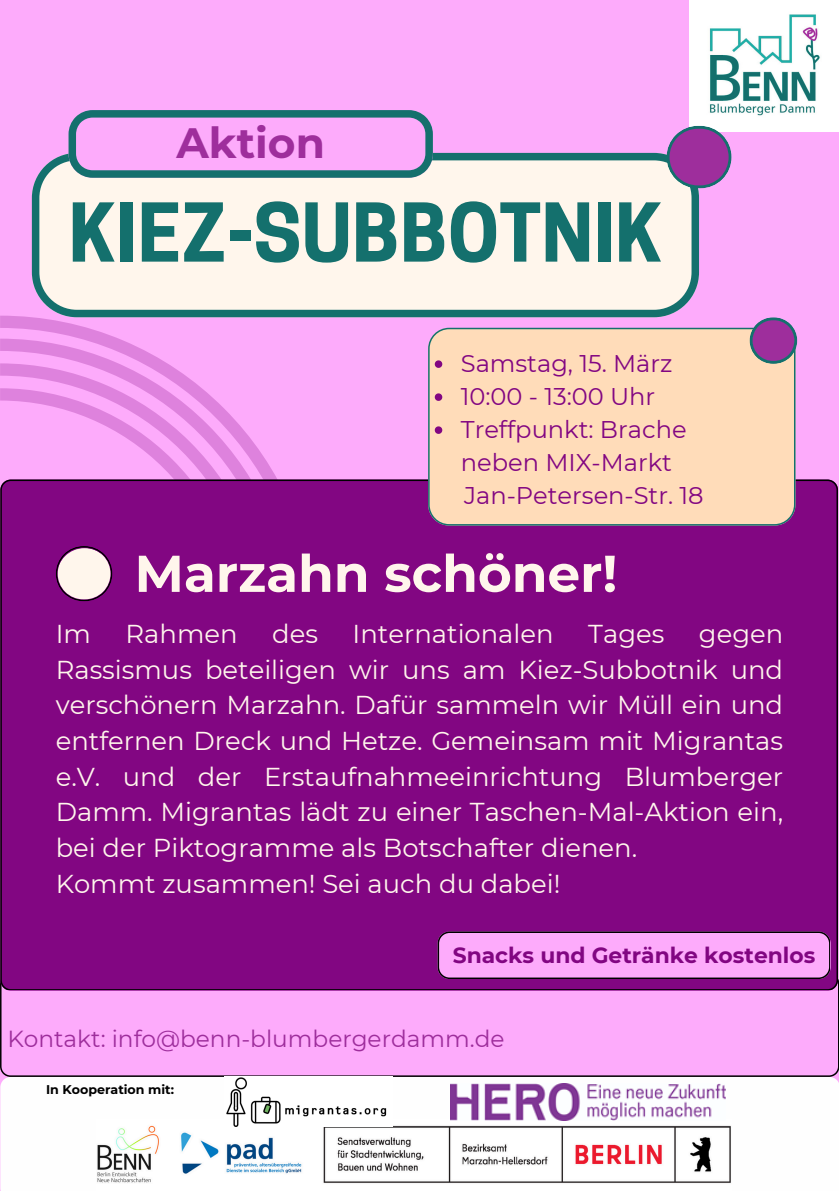
<style>
.page{position:relative;width:839px;height:1191px;background:#fff}
.page>*{position:absolute;margin:0;border:0;box-sizing:border-box;transform-origin:0 0}
.t1{font:700 76px "Cooper Hewitt";color:#14706d}
.t2{font:700 51.6px "Montserrat";color:#fff6ec}
.t3{font:700 42.4px "Montserrat";color:#9e2e9c}
.t4{font:25.8px/35.6px "Montserrat";color:#fff6ec}
.t5{font:24.2px/33px "Montserrat";color:#820682}
.t6{font:23.2px "Montserrat";color:#9e2e9c}
.t7{font:700 21.8px "Montserrat";color:#820682}
.t8{font:700 12.6px "Montserrat";color:#000}
</style>
<div class="page">
<div style="left:0;top:0;width:838px;height:1191px;background:#fdabfb"></div>
<div style="left:0;top:1077px;width:838px;height:114px;background:#fefefe"></div>
<img style="left:689px;top:0;width:149px;height:132px">
<svg style="left:0;top:316px;width:317px;height:164px"></svg>
<svg style="left:32px;top:153px;width:667px;height:164px;background:#eae9e1"></svg>
<svg style="left:68px;top:110px;width:365px;height:68px"></svg>
<svg style="left:666px;top:126px;width:65px;height:62px;background:#9e57a8"></svg>
<svg style="left:0;top:990px;width:838px;height:87px"></svg>
<div style="left:0;top:480px;width:838px;height:510px;background:#820682"></div>
<svg style="left:56px;top:546px;width:56px;height:55px;background:#ceabc1"></svg>
<svg style="left:437px;top:931px;width:393px;height:48px"></svg>
<svg style="left:437px;top:931px;width:392px;height:47px"></svg>
<div style="left:428px;top:328px;width:367px;height:198px;background:#ffdcb9"></div>
<svg style="left:435px;top:360px;width:7px;height:8px"></svg>
<svg style="left:435px;top:393px;width:7px;height:8px"></svg>
<svg style="left:435px;top:426px;width:7px;height:8px"></svg>
<svg style="left:749px;top:317px;width:48px;height:46px;background:#9858a1"></svg>
<img style="left:96px;top:1120px;width:635px;height:70px">
<img style="left:450px;top:1083px;width:275px;height:38px">
<img style="left:224px;top:1077px;width:168px;height:49px">
<h4 class="t3" style="left:176px;top:117px;width:150px">Aktion</h4>
<p class="t1" style="left:68px;top:205px;width:595px">KIEZ-SUBBOTNIK</p>
<p class="t5" style="left:461px;top:347px;width:213px">Samstag, 15. März</p>
<p class="t5" style="left:461px;top:380px;width:196px">10:00 - 13:00 Uhr</p>
<p class="t5" style="left:461px;top:413px;width:227px">Treffpunkt: Brache neben MIX-Markt</p>
<p class="t5" style="left:464px;top:479px;width:241px">Jan-Petersen-Str. 18</p>
<h1 class="t2" style="left:134px;top:542px;width:484px">Marzahn schöner!</h1>
<p class="t4" style="left:56px;top:616px;width:37px">Im</p>
<p class="t4" style="left:126px;top:616px;width:113px">Rahmen</p>
<p class="t4" style="left:272px;top:616px;width:47px">des</p>
<p class="t4" style="left:352px;top:616px;width:202px">Internationalen</p>
<p class="t4" style="left:588px;top:616px;width:78px">Tages</p>
<p class="t4" style="left:56px;top:616px;width:729px;text-indent:643px">gegen Rassismus beteiligen wir uns am Kiez-Subbotnik und verschönern Marzahn. Dafür sammeln wir Müll ein und entfernen Dreck und Hetze. Gemeinsam mit Migrantas e.V. und der Erstaufnahmeeinrichtung Blumberger Damm. Migrantas lädt zu einer Taschen-Mal-Aktion ein, bei der Piktogramme als Botschafter dienen.<br>Kommt zusammen! Sei auch du dabei!</p>
<h3 class="t7" style="left:452px;top:942px;width:364px">Snacks und Getränke kostenlos</h3>
<p class="t6" style="left:7px;top:1024px;width:498px">Kontakt: info@benn-blumbergerdamm.de</p>
<p class="t8" style="left:46px;top:1082px;width:129px">In Kooperation mit:</p>
</div>
